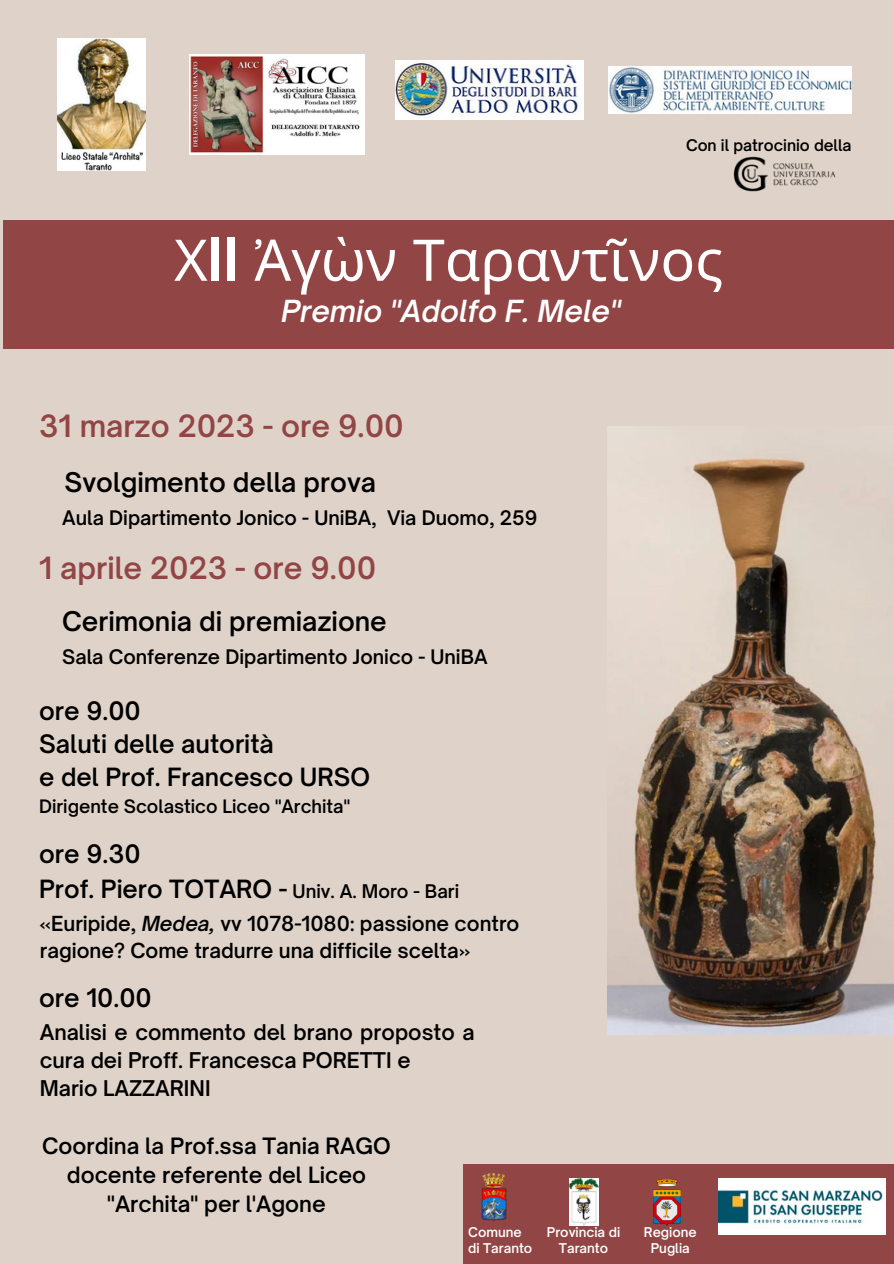
<style>
.page{position:relative;width:894px;height:1264px;background:#fff}
.page>*{position:absolute;margin:0;border:0;box-sizing:border-box;transform-origin:0 0}
.t1{font:57.45px "Noto Sans";color:#fff}
.t2{font:600 29.4px "Open Sauce One";color:#924545}
.t3{font:italic 600 29.1px "Open Sauce One";color:#fff}
.t4{font:600 25.95px "Open Sauce One";color:#000}
.t5{font:600 24.3px/32.7px "Open Sauce One";color:#000}
.t6{font:600 24px "Open Sauce One";color:#000}
.t7{font:600 21.6px/29.2px "Open Sauce One";color:#000;text-align:center}
.t8{font:600 20.7px/28.2px "Open Sauce One";color:#000}
.t9{font:600 19.8px/27px "Open Sauce One";color:#000}
.t10{font:600 19.2px "Open Sauce One";color:#000}
.t11{font:600 18px "Open Sauce One";color:#000}
.t12{font:600 17.7px "Open Sauce One";color:#000}
.t13{font:600 15.3px "Open Sauce One";color:#000}
.t14{font:600 12.9px/16.2px "Open Sauce One";color:#fff;text-align:center}
.s1{font-family:"Open Sauce One";font-weight:600}
.s2{font-style:italic}
</style>
<div class="page">
<div style="left:0;top:0;width:893px;height:1263px;background:#dfd3c9"></div>
<div style="left:463px;top:1163px;width:430px;height:100px;background:#924545"></div>
<img style="left:481px;top:1173px;width:26px;height:48px">
<img style="left:395px;top:61px;width:188px;height:58px">
<img style="left:608px;top:66px;width:243px;height:48px">
<img style="left:190px;top:54px;width:174px;height:101px">
<img style="left:653px;top:1179px;width:27px;height:45px">
<img style="left:569px;top:1178px;width:28px;height:46px">
<img style="left:58px;top:39px;width:87px;height:132px">
<img style="left:718px;top:1178px;width:167px;height:56px">
<img style="left:607px;top:426px;width:286px;height:608px">
<div style="left:3px;top:220px;width:890px;height:128px;background:#924545"></div>
<img style="left:733px;top:156px;width:103px;height:36px">
<p class="t13" style="left:685px;top:135px;width:167px">Con il patrocinio della</p>
<h1 class="t1" style="left:174px;top:219px;width:550px">Χ<span class="s1">II</span> Ἀγὼν Ταραντῖνος</h1>
<h3 class="t3" style="left:281px;top:292px;width:341px">Premio "Adolfo F. Mele"</h3>
<h2 class="t2" style="left:39px;top:407px;width:366px">31 marzo 2023 - ore 9.00</h2>
<h3 class="t4" style="left:64px;top:466px;width:313px">Svolgimento della prova</h3>
<p class="t10" style="left:62px;top:506px;width:476px">Aula Dipartimento Jonico - UniBA, Via Duomo, 259</p>
<h2 class="t2" style="left:39px;top:550px;width:338px">1 aprile 2023 - ore 9.00</h2>
<h3 class="t4" style="left:62px;top:605px;width:326px">Cerimonia di premiazione</h3>
<p class="t10" style="left:62px;top:645px;width:427px">Sala Conferenze Dipartimento Jonico - UniBA</p>
<p class="t5" style="left:39px;top:694px;width:236px">ore 9.00<br>Saluti delle autorità</p>
<p class="t6" style="left:39px;top:761px;width:332px">e del Prof. Francesco URSO</p>
<p class="t12" style="left:39px;top:795px;width:312px">Dirigente Scolastico Liceo "Archita"</p>
<p class="t5" style="left:39px;top:837px;width:103px">ore 9.30</p>
<p class="t6" style="left:39px;top:874px;width:250px">Prof. Piero TOTARO -</p>
<p class="t11" style="left:292px;top:879px;width:168px">Univ. A. Moro - Bari</p>
<p class="t9" style="left:40px;top:910px;width:481px">«Euripide, <span class="s2">Medea,</span> vv 1078-1080: passione contro ragione? Come tradurre una difficile scelta»</p>
<p class="t5" style="left:39px;top:981px;width:114px">ore 10.00</p>
<p class="t8" style="left:40px;top:1018px;width:436px">Analisi e commento del brano proposto a cura dei Proff. Francesca PORETTI e<br>Mario LAZZARINI</p>
<p class="t7" style="left:42px;top:1130px;width:350px">Coordina la Prof.ssa Tania RAGO docente referente del Liceo "Archita" per l'Agone</p>
<p class="t14" style="left:468px;top:1224px;width:66px;text-align:left">Comune di Taranto</p>
<p class="t14" style="left:546px;top:1224px;width:75px">Provincia di<br>Taranto</p>
<p class="t14" style="left:643px;top:1224px;width:54px">Regione<br>Puglia</p>
</div>
